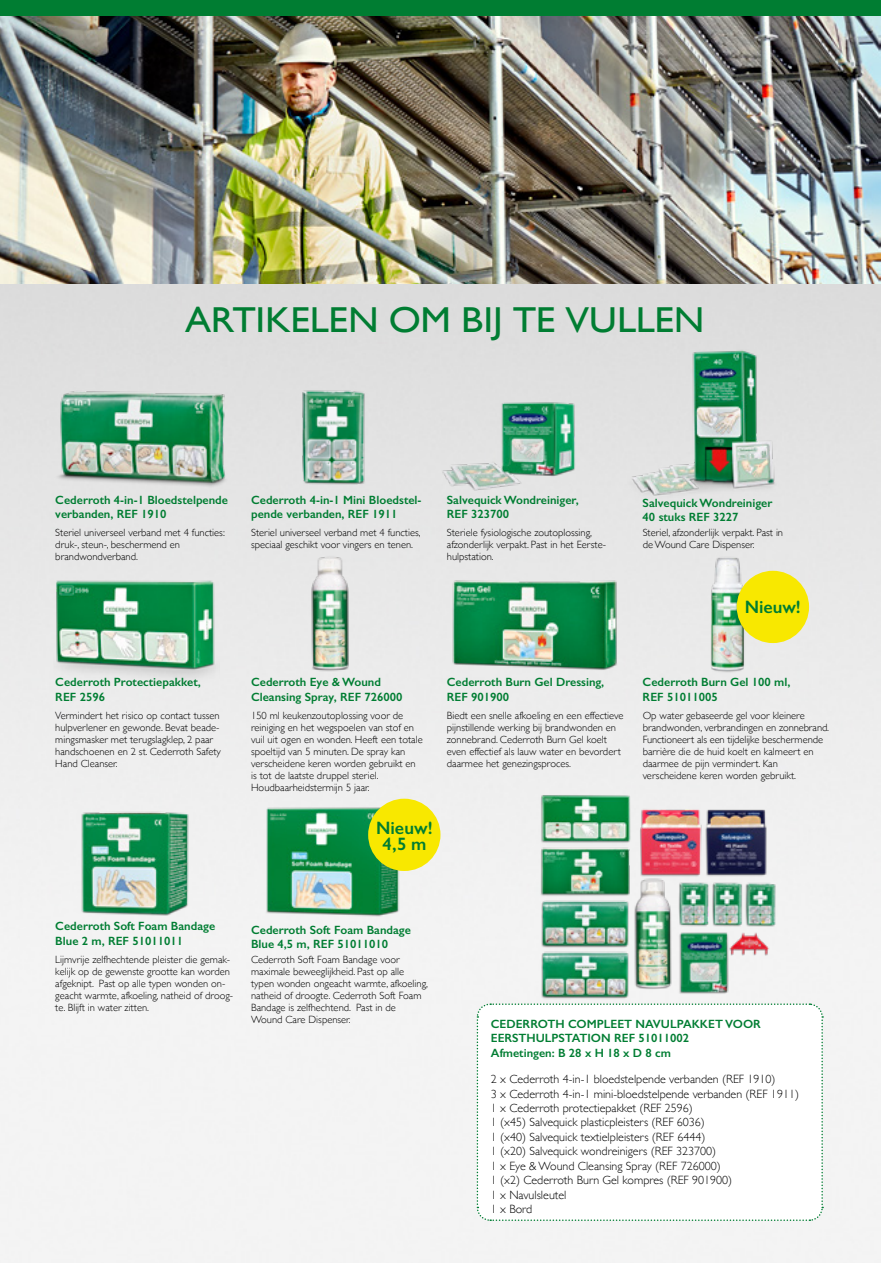
<style>
.page{position:relative;width:881px;height:1263px;background:#fff}
.page>*{position:absolute;margin:0;border:0;box-sizing:border-box;transform-origin:0 0}
.t1{font:36px "Gill Sans";letter-spacing:-.005em;color:#007d32;scale:1.09 1}
.t2{font:600 18px/16.5px "Gill Sans";letter-spacing:-.005em;color:#007d32;text-align:center}
.t3{font:600 12px/14.4px "Gill Sans";color:#007d32}
.t4{font:300 12px/14.4px "Gill Sans";color:#000}
.t5{font:300 10.5px/12px "Gill Sans";color:#000}
</style>
<div class="page">
<img style="left:0;top:284px;width:880px;height:979px">
<div style="left:0;top:0;width:880px;height:17px;background:#007d32"></div>
<img style="left:682px;top:547px;width:89px;height:130px">
<div style="left:736px;top:571px;width:72px;height:72px;background:#f8e800;border-radius:50%"></div>
<img style="left:64px;top:798px;width:146px;height:145px">
<img style="left:452px;top:561px;width:168px;height:115px">
<img style="left:302px;top:553px;width:55px;height:129px">
<img style="left:53px;top:568px;width:166px;height:119px">
<img style="left:586px;top:304px;width:229px;height:223px">
<img style="left:256px;top:793px;width:155px;height:136px">
<div style="left:368px;top:799px;width:72px;height:72px;background:#f8e800;border-radius:50%"></div>
<img style="left:293px;top:382px;width:81px;height:112px">
<img style="left:29px;top:366px;width:228px;height:162px">
<img style="left:429px;top:382px;width:151px;height:112px">
<svg style="left:475px;top:1003px;width:348px;height:219px"></svg>
<img style="left:495px;top:785px;width:313px;height:231px">
<img style="left:0;top:17px;width:880px;height:267px">
<h1 class="t1" style="left:185px;top:299px;width:478px">ARTIKELEN OM BIJ TE VULLEN</h1>
<p class="t3" style="left:55px;top:492px;width:174px">Cederroth 4-in-1 Bloedstelpende verbanden, REF 1910</p>
<p class="t3" style="left:251px;top:492px;width:172px">Cederroth 4-in-1 Mini Bloedstel&shy;pende verbanden, REF 1911</p>
<p class="t3" style="left:446px;top:492px;width:133px">Salvequick Wondreiniger,<br>REF 323700</p>
<p class="t3" style="left:642px;top:495px;width:131px">Salvequick Wondreiniger<br>40 stuks REF 3227</p>
<p class="t5" style="left:55px;top:526px;width:171px">Steriel universeel verband met 4 functies: druk-, steun-, beschermend en brandwondverband.</p>
<p class="t5" style="left:251px;top:526px;width:171px">Steriel universeel verband met 4 functies, speciaal geschikt voor vingers en tenen.</p>
<p class="t5" style="left:446px;top:526px;width:161px">Steriele fysiologische zoutoplossing, afzonderlijk verpakt. Past in het Eerste&shy;hulpstation.</p>
<p class="t5" style="left:642px;top:526px;width:142px">Steriel, afzonderlijk verpakt. Past in de Wound Care Dispenser.</p>
<h2 class="t2" style="left:744px;top:599px;width:57px">Nieuw!</h2>
<p class="t3" style="left:55px;top:675px;width:147px">Cederroth Protectiepakket,<br>REF 2596</p>
<p class="t3" style="left:251px;top:675px;width:153px">Cederroth Eye &amp; Wound<br>Cleansing Spray, REF 726000</p>
<p class="t3" style="left:446px;top:675px;width:158px">Cederroth Burn Gel Dressing,<br>REF 901900</p>
<p class="t3" style="left:642px;top:675px;width:149px">Cederroth Burn Gel 100 ml,<br>REF 51011005</p>
<p class="t5" style="left:55px;top:709px;width:167px">Vermindert het risico op contact tussen hulpverlener en gewonde. Bevat beade&shy;mingsmasker met terugslagklep, 2 paar handschoenen en 2 st. Cederroth Safety Hand Cleanser.</p>
<p class="t5" style="left:251px;top:709px;width:173px">150 ml keukenzoutoplossing voor de reiniging en het wegspoelen van stof en vuil uit ogen en wonden. Heeft een totale spoeltijd van 5 minuten. De spray kan verscheidene keren worden gebruikt en is tot de laatste druppel steriel.<br>Houdbaarheidstermijn 5 jaar.</p>
<p class="t5" style="left:446px;top:709px;width:178px">Biedt een snelle afkoeling en een effectieve pijnstillende werking bij brandwonden en zonnebrand. Cederroth Burn Gel koelt even effectief als lauw water en bevordert daarmee het genezingsproces.</p>
<p class="t5" style="left:642px;top:709px;width:188px">Op water gebaseerde gel voor kleinere brandwonden, verbrandingen en zonnebrand.<br>Functioneert als een tijdelijke beschermende barrière die de huid koelt en kalmeert en daarmee de pijn vermindert. Kan verscheidene keren worden gebruikt.</p>
<h2 class="t2" style="left:376px;top:819px;width:58px">Nieuw!<br>4,5 m</h2>
<p class="t3" style="left:55px;top:919px;width:161px">Cederroth Soft Foam Bandage<br>Blue 2 m, REF 51011011</p>
<p class="t3" style="left:251px;top:922px;width:161px">Cederroth Soft Foam Bandage<br>Blue 4,5 m, REF 51011010</p>
<p class="t5" style="left:55px;top:953px;width:179px">Lijmvrije zelfhechtende pleister die gemak&shy;kelijk op de gewenste grootte kan worden afgeknipt. Past op alle typen wonden on&shy;geacht warmte, afkoeling, natheid of droog&shy;te. Blijft in water zitten.</p>
<p class="t5" style="left:251px;top:953px;width:178px">Cederroth Soft Foam Bandage voor maximale beweeglijkheid. Past op alle typen wonden ongeacht warmte, afkoeling, natheid of droogte. Cederroth Soft Foam Bandage is zelfhechtend. Past in de Wound Care Dispenser.</p>
<p class="t3" style="left:490px;top:1017px;width:271px">CEDERROTH COMPLEET NAVULPAKKET VOOR<br>EERSTHULPSTATION REF 51011002<br>Afmetingen: B 28 x H 18 x D 8 cm</p>
<p class="t4" style="left:490px;top:1071px;width:309px">2 x Cederroth 4-in-1 bloedstelpende verbanden (REF 1910)<br>3 x Cederroth 4-in-1 mini-bloedstelpende verbanden (REF 1911)<br>1 x Cederroth protectiepakket (REF 2596)<br>1 (x45) Salvequick plasticpleisters (REF 6036)<br>1 (x40) Salvequick textielpleisters (REF 6444)<br>1 (x20) Salvequick wondreinigers (REF 323700)<br>1 x Eye &amp; Wound Cleansing Spray (REF 726000)<br>1 (x2) Cederroth Burn Gel kompres (REF 901900)<br>1 x Navulsleutel<br>1 x Bord</p>
</div>
